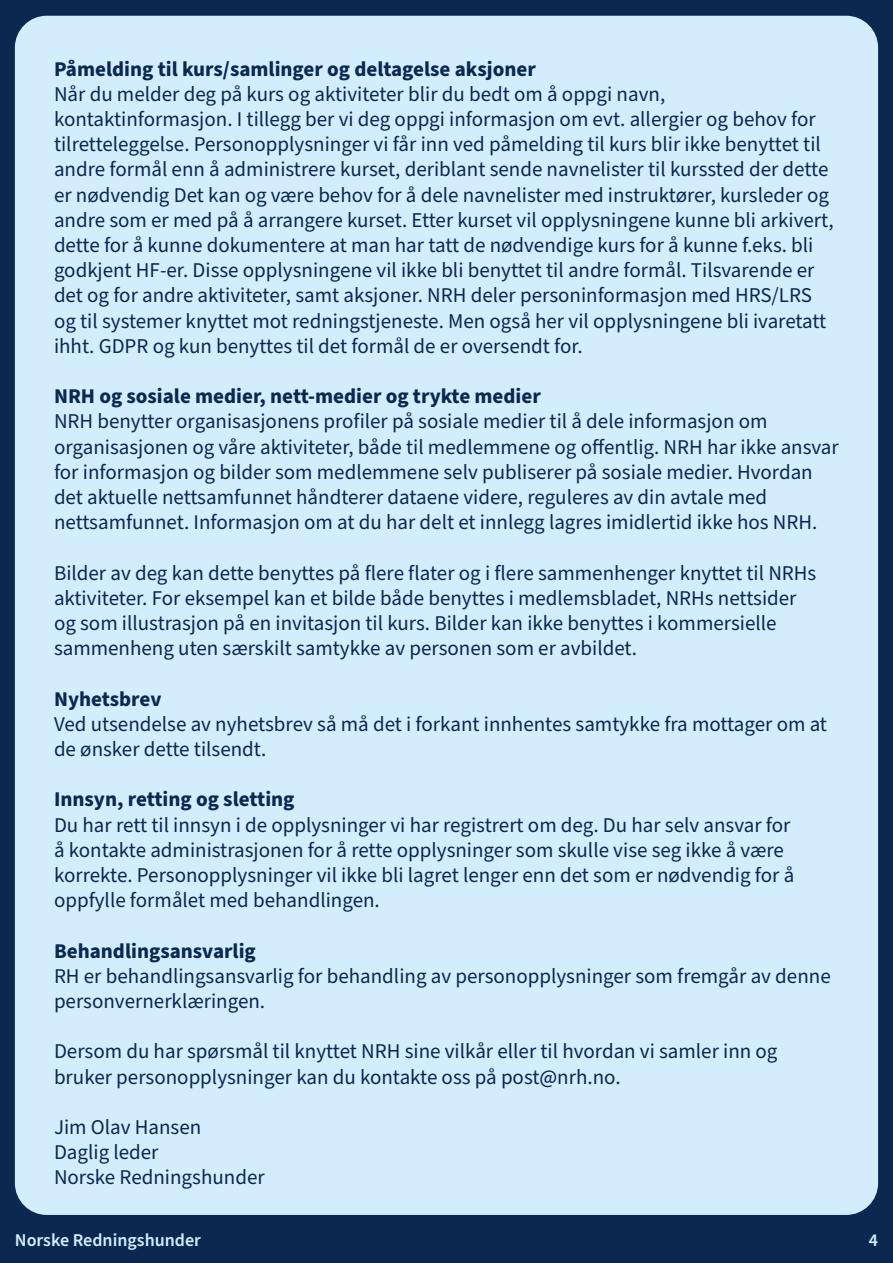
<style>
.page{position:relative;width:893px;height:1263px;background:#0a2850}
.page>*{position:absolute;margin:0;border:0;box-sizing:border-box;transform-origin:0 0}
.t1{font:21px/25.2px "Source Sans Pro";color:#0a2850}
.t2{font:700 21px "Source Sans Pro";color:#0a2850}
.t3{font:600 18px "Source Sans Pro";color:#d4edfc}
</style>
<div class="page">
<div style="left:15px;top:16px;width:863px;height:1199px;background:#d4edfc;border-radius:32px"></div>
<p class="t2" style="left:54px;top:54px;width:483px">Påmelding til kurs/samlinger og deltagelse aksjoner</p>
<p class="t1" style="left:54px;top:82px;width:781px">Når du melder deg på kurs og aktiviteter blir du bedt om å oppgi navn, kontaktinformasjon. I tillegg ber vi deg oppgi informasjon om evt. allergier og behov for tilretteleggelse. Personopplysninger vi får inn ved påmelding til kurs blir ikke benyttet til andre formål enn å administrere kurset, deriblant sende navnelister til kurssted der dette er nødvendig Det kan og være behov for å dele navnelister med instruktører, kursleder og andre som er med på å arrangere kurset. Etter kurset vil opplysningene kunne bli arkivert, dette for å kunne dokumentere at man har tatt de nødvendige kurs for å kunne f.eks. bli godkjent HF-er. Disse opplysningene vil ikke bli benyttet til andre formål. Tilsvarende er det og for andre aktiviteter, samt aksjoner. NRH deler personinformasjon med HRS/LRS og til systemer knyttet mot redningstjeneste. Men også her vil opplysningene bli ivaretatt ihht. GDPR og kun benyttes til det formål de er oversendt for.</p>
<p class="t2" style="left:54px;top:382px;width:488px">NRH og sosiale medier, nett-medier og trykte medier</p>
<p class="t1" style="left:54px;top:409px;width:786px">NRH benytter organisasjonens profiler på sosiale medier til å dele informasjon om organisasjonen og våre aktiviteter, både til medlemmene og offentlig. NRH har ikke ansvar for informasjon og bilder som medlemmene selv publiserer på sosiale medier. Hvordan det aktuelle nettsamfunnet håndterer dataene videre, reguleres av din avtale med nettsamfunnet. Informasjon om at du har delt et innlegg lagres imidlertid ikke hos NRH.</p>
<p class="t1" style="left:54px;top:561px;width:764px">Bilder av deg kan dette benyttes på flere flater og i flere sammenhenger knyttet til NRHs aktiviteter. For eksempel kan et bilde både benyttes i medlemsbladet, NRHs nettsider og som illustrasjon på en invitasjon til kurs. Bilder kan ikke benyttes i kommersielle sammenheng uten særskilt samtykke av personen som er avbildet.</p>
<p class="t2" style="left:54px;top:684px;width:109px">Nyhetsbrev</p>
<p class="t1" style="left:54px;top:712px;width:775px">Ved utsendelse av nyhetsbrev så må det i forkant innhentes samtykke fra mottager om at de ønsker dette tilsendt.</p>
<p class="t2" style="left:54px;top:785px;width:242px">Innsyn, retting og sletting</p>
<p class="t1" style="left:54px;top:813px;width:742px">Du har rett til innsyn i de opplysninger vi har registrert om deg. Du har selv ansvar for å kontakte administrasjonen for å rette opplysninger som skulle vise seg ikke å være korrekte. Personopplysninger vil ikke bli lagret lenger enn det som er nødvendig for å oppfylle formålet med behandlingen.</p>
<p class="t2" style="left:54px;top:936px;width:203px">Behandlingsansvarlig</p>
<p class="t1" style="left:54px;top:964px;width:778px">RH er behandlingsansvarlig for behandling av personopplysninger som fremgår av denne personvernerklæringen.</p>
<p class="t1" style="left:54px;top:1039px;width:725px">Dersom du har spørsmål til knyttet NRH sine vilkår eller til hvordan vi samler inn og bruker personopplysninger kan du kontakte oss på post@nrh.no.</p>
<p class="t1" style="left:54px;top:1115px;width:212px">Jim Olav Hansen<br>Daglig leder<br>Norske Redningshunder</p>
<p class="t3" style="left:15px;top:1228px;width:188px">Norske Redningshunder</p>
<p class="t3" style="left:869px;top:1228px;width:11px">4</p>
</div>
